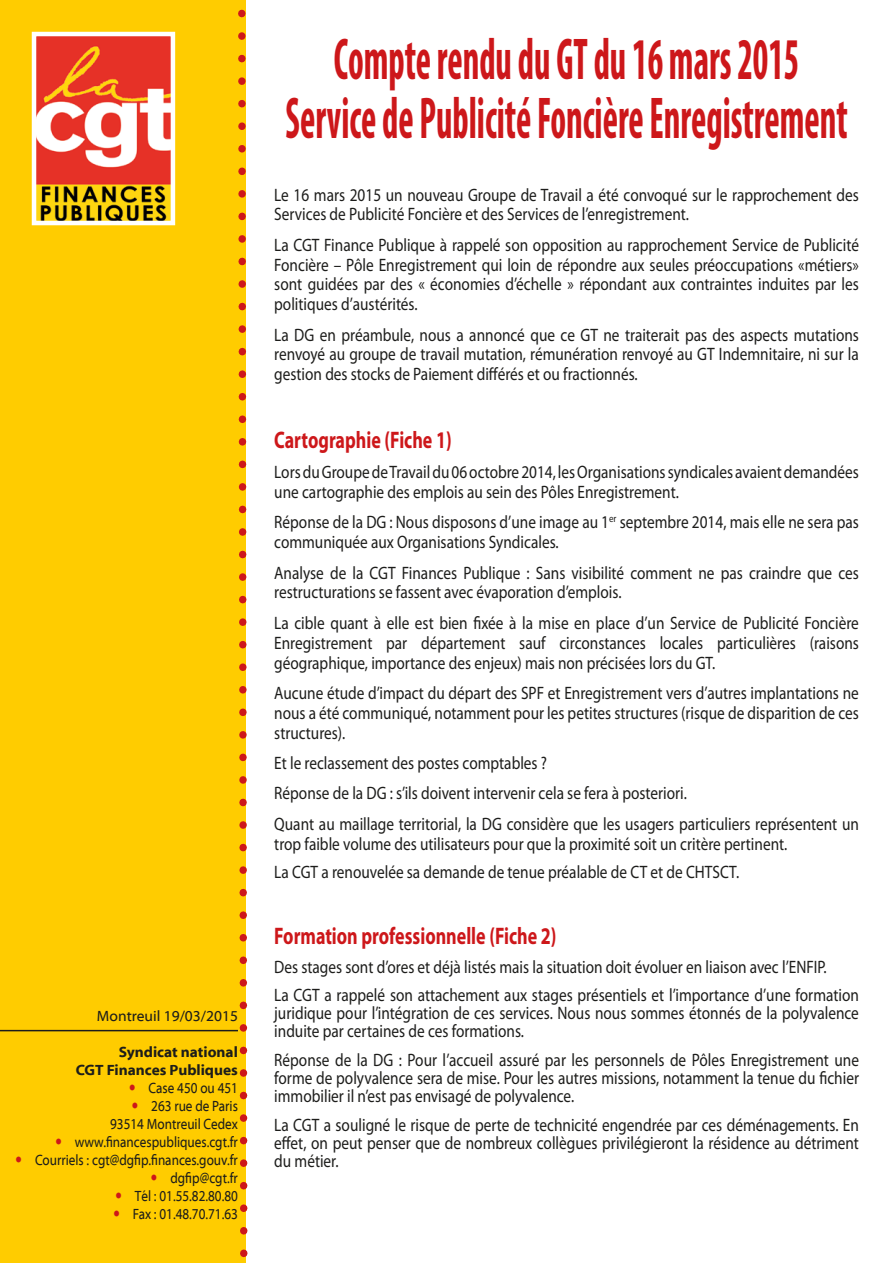
<style>
.page{position:relative;width:893px;height:1263px;background:#fff}
.page>*{position:absolute;margin:0;border:0;box-sizing:border-box;transform-origin:0 0}
.t1{font:700 condensed 59.4px "Myriad Pro";color:#cd171a;scale:.61 1}
.t2{font:700 24px "Myriad Pro";color:#cd171a;scale:.75 1}
.Normal__Web{font:18px/19.8px "Myriad Pro";color:#1d1d1b;text-align:justify;scale:.85 1}
.t3{font:15px "Myriad Web Pro";color:#1d1d1b;scale:.85 1}
.t4{font:700 15px "Myriad Web Pro";color:#1d1d1b}
.t5{font:15px "Myriad Web Pro";color:#1d1d1b}
</style>
<div class="page">
<div style="left:0;top:0;width:246px;height:1263px;background:#fc0"></div>
<svg style="left:234px;top:9px;width:14px;height:1249px"></svg>
<img style="left:37px;top:37px;width:133px;height:183px">
<div style="left:32px;top:32px;width:143px;height:193px;border:4px solid #fff"></div>
<hr style="left:0;top:1030px;width:238px;height:1px;background:#1d1d1b">
<p class="t5" style="left:97px;top:1008px;width:142px">Montreuil 19/03/2015</p>
<p class="t4" style="left:119px;top:1044px;width:121px">Syndicat national</p>
<p class="t4" style="left:76px;top:1062px;width:164px">CGT Finances Publiques</p>
<p class="t3" style="left:149px;top:1080px;width:107px">Case 450 ou 451</p>
<p class="t3" style="left:151px;top:1098px;width:103px">263 rue de Paris</p>
<p class="t3" style="left:110px;top:1116px;width:152px">93514 Montreuil Cedex</p>
<p class="t3" style="left:75px;top:1134px;width:193px">www.financespubliques.cgt.fr</p>
<p class="t3" style="left:35px;top:1152px;width:240px">Courriels : cgt@dgfip.finances.gouv.fr</p>
<p class="t3" style="left:170px;top:1170px;width:81px">dgfip@cgt.fr</p>
<p class="t3" style="left:135px;top:1188px;width:123px">Tél : 01.55.82.80.80</p>
<p class="t3" style="left:133px;top:1206px;width:125px">Fax : 01.48.70.71.63</p>
<p class="t1" style="left:334px;top:22px;width:765px">Compte rendu du GT du 16 mars 2015</p>
<p class="t1" style="left:286px;top:81px;width:923px">Service de Publicité Foncière Enregistrement</p>
<p class="Normal__Web" style="left:274px;top:184px;width:689px">Le 16 mars 2015 un nouveau Groupe de Travail a été convoqué sur le rapprochement des<br>Services de Publicité Foncière et des Services de l’enregistrement.</p>
<p class="Normal__Web" style="left:274px;top:235px;width:689px">La CGT Finance Publique à rappelé son opposition au rapprochement Service de Publicité Foncière – Pôle Enregistrement qui loin de répondre aux seules préoccupations «métiers» sont guidées par des « économies d’échelle » répondant aux contraintes induites par les politiques d’austérités.</p>
<p class="Normal__Web" style="left:274px;top:324px;width:689px">La DG en préambule, nous a annoncé que ce GT ne traiterait pas des aspects mutations renvoyé au groupe de travail mutation, rémunération renvoyé au GT Indemnitaire, ni sur la gestion des stocks de Paiement différés et ou fractionnés.</p>
<p class="t2" style="left:274px;top:424px;width:238px">Cartographie (Fiche 1)</p>
<p class="Normal__Web" style="left:274px;top:462px;width:689px">Lors du Groupe de Travail du 06 octobre 2014, les Organisations syndicales avaient demandées une cartographie des emplois au sein des Pôles Enregistrement.</p>
<p class="Normal__Web" style="left:274px;top:512px;width:689px">Réponse de la DG : Nous disposons d’une image au 1<sup>er</sup> septembre 2014, mais elle ne sera pas communiquée aux Organisations Syndicales.</p>
<p class="Normal__Web" style="left:274px;top:562px;width:689px">Analyse de la CGT Finances Publique : Sans visibilité comment ne pas craindre que ces restructurations se fassent avec évaporation d’emplois.</p>
<p class="Normal__Web" style="left:274px;top:613px;width:689px">La cible quant à elle est bien fixée à la mise en place d’un Service de Publicité Foncière Enregistrement par département sauf circonstances locales particulières (raisons géographique, importance des enjeux) mais non précisées lors du GT.</p>
<p class="Normal__Web" style="left:274px;top:683px;width:689px">Aucune étude d’impact du départ des SPF et Enregistrement vers d’autres implantations ne nous a été communiqué, notamment pour les petites structures (risque de disparition de ces structures).</p>
<p class="Normal__Web" style="left:274px;top:753px;width:323px">Et le reclassement des postes comptables ?</p>
<p class="Normal__Web" style="left:274px;top:783px;width:487px">Réponse de la DG : s’ils doivent intervenir cela se fera à posteriori.</p>
<p class="Normal__Web" style="left:274px;top:814px;width:689px">Quant au maillage territorial, la DG considère que les usagers particuliers représentent un trop faible volume des utilisateurs pour que la proximité soit un critère pertinent.</p>
<p class="Normal__Web" style="left:274px;top:862px;width:548px">La CGT a renouvelée sa demande de tenue préalable de CT et de CHTSCT.</p>
<p class="t2" style="left:274px;top:920px;width:378px">Formation professionnelle (Fiche 2)</p>
<p class="Normal__Web" style="left:274px;top:956px;width:651px">Des stages sont d’ores et déjà listés mais la situation doit évoluer en liaison avec l’ENFIP.</p>
<p class="Normal__Web" style="left:274px;top:986px;width:689px;line-height:18px">La CGT a rappelé son attachement aux stages présentiels et l’importance d’une formation juridique pour l’intégration de ces services. Nous nous sommes étonnés de la polyvalence induite par certaines de ces formations.</p>
<p class="Normal__Web" style="left:274px;top:1050px;width:689px;line-height:18px">Réponse de la DG : Pour l’accueil assuré par les personnels de Pôles Enregistrement une forme de polyvalence sera de mise. Pour les autres missions, notamment la tenue du fichier immobilier il n’est pas envisagé de polyvalence.</p>
<p class="Normal__Web" style="left:274px;top:1115px;width:689px;line-height:18px">La CGT a souligné le risque de perte de technicité engendrée par ces déménagements. En effet, on peut penser que de nombreux collègues privilégieront la résidence au détriment du métier.</p>
</div>
